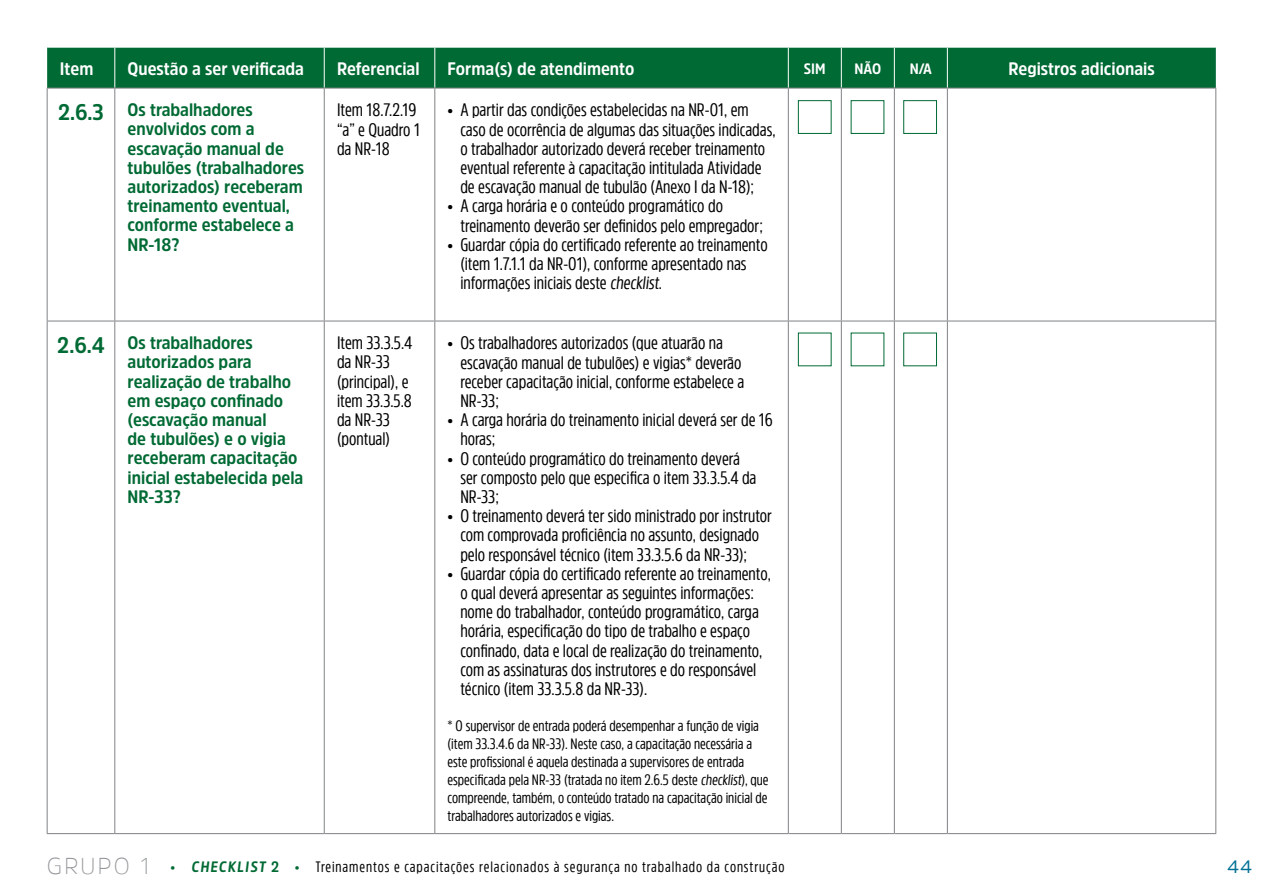
<style>
.page{position:relative;width:1263px;height:893px;background:#fff}
.page>*{position:absolute;margin:0;border:0;box-sizing:border-box;transform-origin:0 0}
.t1{font:200 22.95px "Amsi Pro";letter-spacing:.08em;color:#939598}
.t2{font:18px/19.2px "Amsi Pro Cond";color:#000}
.t3{font:700 18px/19.2px "Amsi Pro Narw";color:#006a34}
.t4{font:700 18px "Amsi Pro Narw";color:#fff}
.t5{font:18px "Amsi Pro";color:#007196}
.t6{font:15px/18px "Amsi Pro Cond";color:#000}
.t7{font:15px "Amsi Pro Cond";letter-spacing:.06em;color:#000}
.t8{font:700 15px "Amsi Pro Narw";color:#fff}
.s1{font-size:22.5px}
.s2{color:#006a34}
.s3{font-family:"Amsi Pro Narw";font-weight:700;color:#006a34}
</style>
<div class="page">
<div style="left:47px;top:48px;width:1169px;height:40px;background:#006a34"></div>
<hr style="left:114px;top:48px;width:1px;height:40px;background:#fff">
<hr style="left:324px;top:48px;width:1px;height:40px;background:#fff">
<hr style="left:434px;top:48px;width:1px;height:40px;background:#fff">
<hr style="left:788px;top:48px;width:1px;height:40px;background:#fff">
<hr style="left:841px;top:48px;width:1px;height:40px;background:#fff">
<hr style="left:894px;top:48px;width:1px;height:40px;background:#fff">
<hr style="left:947px;top:48px;width:1px;height:40px;background:#fff">
<hr style="left:114px;top:88px;width:1px;height:233px;background:#808285">
<hr style="left:324px;top:88px;width:1px;height:233px;background:#808285">
<hr style="left:434px;top:88px;width:1px;height:233px;background:#808285">
<hr style="left:788px;top:88px;width:1px;height:233px;background:#808285">
<hr style="left:841px;top:88px;width:1px;height:233px;background:#808285">
<hr style="left:894px;top:88px;width:1px;height:233px;background:#808285">
<hr style="left:947px;top:88px;width:1px;height:233px;background:#808285">
<hr style="left:114px;top:321px;width:1px;height:512px;background:#808285">
<hr style="left:324px;top:321px;width:1px;height:512px;background:#808285">
<hr style="left:434px;top:321px;width:1px;height:512px;background:#808285">
<hr style="left:788px;top:321px;width:1px;height:512px;background:#808285">
<hr style="left:841px;top:321px;width:1px;height:512px;background:#808285">
<hr style="left:894px;top:321px;width:1px;height:512px;background:#808285">
<hr style="left:947px;top:321px;width:1px;height:512px;background:#808285">
<hr style="left:47px;top:88px;width:1px;height:233px;background:#808285">
<hr style="left:1215px;top:88px;width:1px;height:233px;background:#808285">
<hr style="left:47px;top:321px;width:1px;height:512px;background:#808285">
<hr style="left:1215px;top:321px;width:1px;height:512px;background:#808285">
<hr style="left:47px;top:88px;width:68px;height:1px;background:#808285">
<hr style="left:115px;top:88px;width:209px;height:1px;background:#808285">
<hr style="left:324px;top:88px;width:111px;height:1px;background:#808285">
<hr style="left:435px;top:88px;width:353px;height:1px;background:#808285">
<hr style="left:788px;top:88px;width:53px;height:1px;background:#808285">
<hr style="left:841px;top:88px;width:53px;height:1px;background:#808285">
<hr style="left:894px;top:88px;width:53px;height:1px;background:#808285">
<hr style="left:947px;top:88px;width:269px;height:1px;background:#808285">
<hr style="left:47px;top:321px;width:68px;height:1px;background:#808285">
<hr style="left:115px;top:321px;width:209px;height:1px;background:#808285">
<hr style="left:324px;top:321px;width:111px;height:1px;background:#808285">
<hr style="left:435px;top:321px;width:353px;height:1px;background:#808285">
<hr style="left:788px;top:321px;width:53px;height:1px;background:#808285">
<hr style="left:841px;top:321px;width:53px;height:1px;background:#808285">
<hr style="left:894px;top:321px;width:53px;height:1px;background:#808285">
<hr style="left:947px;top:321px;width:269px;height:1px;background:#808285">
<hr style="left:47px;top:833px;width:68px;height:1px;background:#808285">
<hr style="left:115px;top:833px;width:209px;height:1px;background:#808285">
<hr style="left:324px;top:833px;width:111px;height:1px;background:#808285">
<hr style="left:435px;top:833px;width:353px;height:1px;background:#808285">
<hr style="left:788px;top:833px;width:53px;height:1px;background:#808285">
<hr style="left:841px;top:833px;width:53px;height:1px;background:#808285">
<hr style="left:894px;top:833px;width:53px;height:1px;background:#808285">
<hr style="left:947px;top:833px;width:269px;height:1px;background:#808285">
<div style="left:851px;top:100px;width:33px;height:34px;border:1px solid #006a34"></div>
<div style="left:798px;top:100px;width:33px;height:34px;border:1px solid #006a34"></div>
<div style="left:903px;top:100px;width:34px;height:34px;border:1px solid #006a34"></div>
<div style="left:903px;top:333px;width:34px;height:33px;border:1px solid #006a34"></div>
<p class="t4" style="left:60px;top:57px;width:35px">Item</p>
<p class="t4" style="left:128px;top:57px;width:178px">Questão a ser verificada</p>
<p class="t4" style="left:337px;top:57px;width:84px">Referencial</p>
<p class="t4" style="left:448px;top:57px;width:188px">Forma(s) de atendimento</p>
<p class="t8" style="left:804px;top:58px;width:23px">SIM</p>
<p class="t8" style="left:854px;top:58px;width:28px">NÃO</p>
<p class="t8" style="left:910px;top:58px;width:24px">N/A</p>
<p class="t4" style="left:1008px;top:57px;width:148px">Registros adicionais</p>
<p class="t3" style="left:128px;top:100px;width:178px;text-indent:-70px"><span class="s1">2.6.3</span> Os trabalhadores envolvidos com a escavação manual de tubulões (trabalhadores autorizados) receberam treinamento eventual, conforme estabelece a<br>NR-18?</p>
<p class="t2" style="left:337px;top:100px;width:84px">Item 18.7.2.19 “a” e Quadro 1 da NR-18</p>
<p class="t2" style="left:460px;top:100px;width:317px;text-indent:-13px">• A partir das condições estabelecidas na NR-01, em caso de ocorrência de algumas das situações indicadas, o trabalhador autorizado deverá receber treinamento eventual referente à capacitação intitulada Atividade de escavação manual de tubulão (Anexo I da N-18);</p>
<p class="t2" style="left:460px;top:196px;width:304px;text-indent:-13px">• A carga horária e o conteúdo programático do treinamento deverão ser definidos pelo empregador;</p>
<p class="t2" style="left:460px;top:234px;width:309px;text-indent:-13px">• Guardar cópia do certificado referente ao treinamento (item 1.7.1.1 da NR-01), conforme apresentado nas informações iniciais deste checklist.</p>
<p class="t3" style="left:128px;top:333px;width:177px;text-indent:-70px"><span class="s1">2.6.4</span> Os trabalhadores autorizados para realização de trabalho em espaço confinado (escavação manual<br>de tubulões) e o vigia receberam capacitação inicial estabelecida pela<br>NR-33?</p>
<p class="t2" style="left:337px;top:333px;width:77px">Item 33.3.5.4 da NR-33 (principal), e item 33.3.5.8 da NR-33 (pontual)</p>
<p class="t2" style="left:460px;top:333px;width:285px;text-indent:-13px">• Os trabalhadores autorizados (que atuarão na escavação manual de tubulões) e vigias* deverão receber capacitação inicial, conforme estabelece a NR-33;</p>
<p class="t2" style="left:460px;top:410px;width:314px;text-indent:-13px">• A carga horária do treinamento inicial deverá ser de 16 horas;</p>
<p class="t2" style="left:460px;top:448px;width:298px;text-indent:-13px">• O conteúdo programático do treinamento deverá ser composto pelo que especifica o item 33.3.5.4 da<br>NR-33;</p>
<p class="t2" style="left:460px;top:506px;width:313px;text-indent:-13px">• O treinamento deverá ter sido ministrado por instrutor com comprovada proficiência no assunto, designado pelo responsável técnico (item 33.3.5.6 da NR-33);</p>
<p class="t2" style="left:460px;top:563px;width:312px;text-indent:-13px">• Guardar cópia do certificado referente ao treinamento, o qual deverá apresentar as seguintes informações: nome do trabalhador, conteúdo programático, carga horária, especificação do tipo de trabalho e espaço confinado, data e local de realização do treinamento, com as assinaturas dos instrutores e do responsável técnico (item 33.3.5.8 da NR-33).</p>
<p class="t6" style="left:448px;top:716px;width:322px">* O supervisor de entrada poderá desempenhar a função de vigia (item 33.3.4.6 da NR-33). Neste caso, a capacitação necessária a este profissional é aquela destinada a supervisores de entrada especificada pela NR-33 (tratada no item 2.6.5 deste checklist), que compreende, também, o conteúdo tratado na capacitação inicial de trabalhadores autorizados e vigias.</p>
<p class="t1" style="left:47px;top:849px;width:105px">GRUPO 1</p>
<p class="t7" style="left:170px;top:856px;width:615px"><span class="s2">•</span> <span class="s3">CHECKLIST 2</span> <span class="s2">•</span> Treinamentos e capacitações relacionados à segurança no trabalhado da construção</p>
<p class="t5" style="left:1227px;top:854px;width:26px">44</p>
</div>
